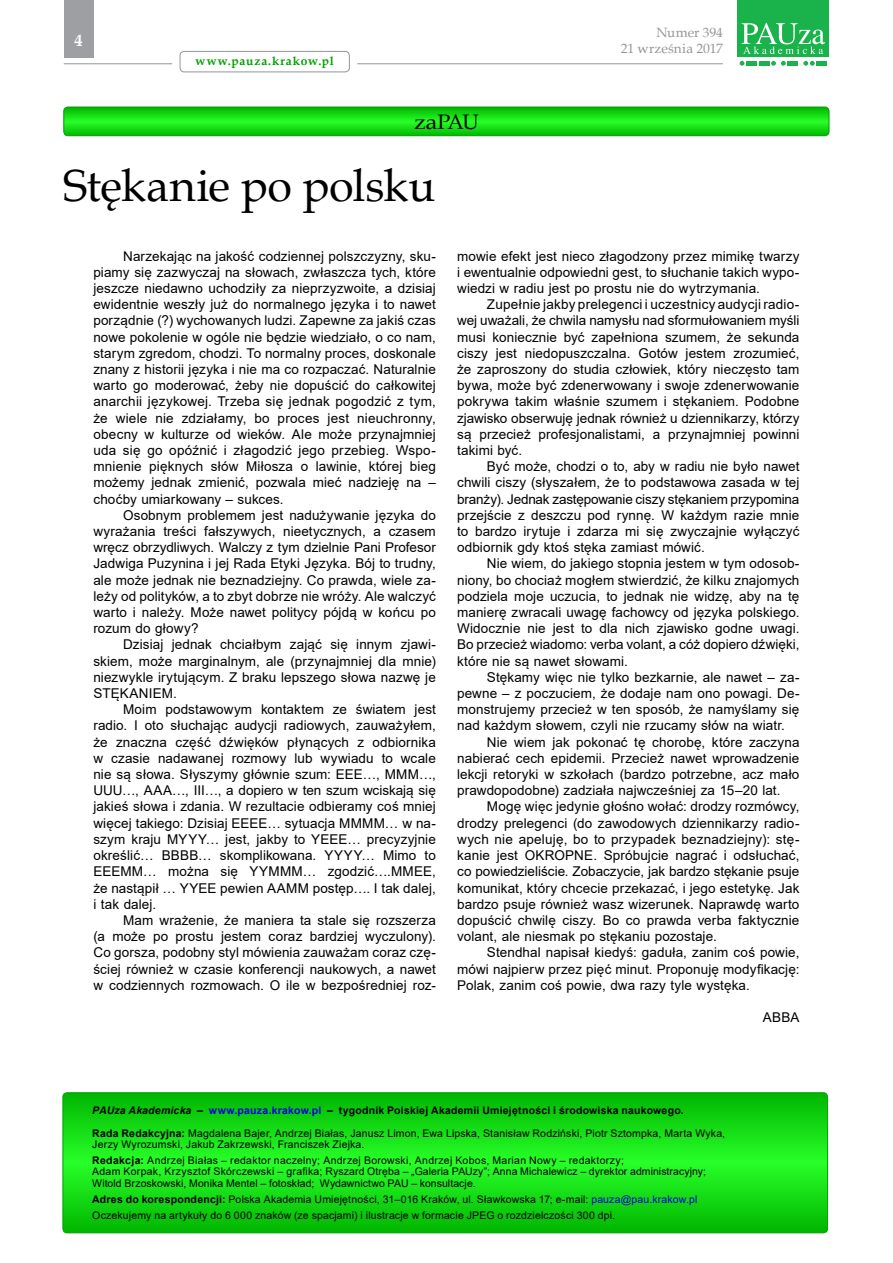
<style>
.page{position:relative;width:893px;height:1263px;background:#fff}
.page>*{position:absolute;margin:0;border:0;box-sizing:border-box;transform-origin:0 0}
.t1{font:45px "Book Antiqua";letter-spacing:-.005em;color:#000}
.t2{font:21px "Book Antiqua";letter-spacing:-.035em;color:#000;scale:1.1 1}
.t3{font:700 16.5px "Book Antiqua";color:#fff}
.t4{font:13.5px/16.2px "Arial";letter-spacing:.005em;color:#000;text-align:justify}
.t5{font:13.5px/16.2px "Book Antiqua";color:#939598;text-align:right}
.t6{font:700 12px "Book Antiqua";letter-spacing:.07em;color:#00a000}
.t7{font:10.5px/15.8px "Arial";letter-spacing:.015em;color:#000}
.s1{font-weight:700;font-style:italic}
.s2{font-weight:700}
.s3{font-weight:700;color:#0000e1}
.s4{color:#0000e1}
</style>
<div class="page">
<hr style="left:357px;top:63px;width:366px;height:1px;background:#939598">
<div style="left:64px;top:0;width:30px;height:57px;background:#9d9fa2"></div>
<div style="left:180px;top:51px;width:170px;height:21px;border:1px solid #939598;border-radius:4px"></div>
<svg style="left:740px;top:61px;width:4px;height:5px"></svg>
<svg style="left:771px;top:61px;width:15px;height:5px"></svg>
<svg style="left:803px;top:61px;width:12px;height:5px"></svg>
<div style="left:746px;top:61px;width:11px;height:5px;background:#19b24b"></div>
<div style="left:759px;top:61px;width:11px;height:5px;background:#19b24b"></div>
<div style="left:787px;top:61px;width:11px;height:5px;background:#19b24b"></div>
<div style="left:816px;top:61px;width:11px;height:5px;background:#19b24b"></div>
<div style="left:737px;top:0;width:92px;height:56px;background:#19b24b"></div>
<svg style="left:741px;top:23px;width:84px;height:31px"></svg>
<hr style="left:64px;top:63px;width:108px;height:1px;background:#939598">
<svg style="left:64px;top:107px;width:765px;height:29px;background:#16de16"></svg>
<div style="left:64px;top:107px;width:765px;height:29px;border:1px solid #00a000;border-radius:4px"></div>
<svg style="left:63px;top:1093px;width:765px;height:140px;background:#14da14"></svg>
<div style="left:63px;top:1092px;width:765px;height:141px;border:1px solid #00a000;border-radius:4px"></div>
<p class="t3" style="left:75px;top:30px;width:10px">4</p>
<p class="t6" style="left:196px;top:53px;width:140px">www.pauza.krakow.pl</p>
<h2 class="t2" style="left:414px;top:107px;width:60px">zaPAU</h2>
<h1 class="t1" style="left:64px;top:154px;width:373px">Stękanie po polsku</h1>
<p class="t5" style="left:621px;top:24px;width:103px">Numer 394<br>21 września 2017</p>
<p class="t4" style="left:93px;top:248px;width:344px;text-indent:30px">Narzekając na jakość codziennej polszczyzny, sku&shy;piamy się zazwyczaj na słowach, zwłaszcza tych, które jeszcze niedawno uchodziły za nieprzyzwoite, a dzisiaj ewidentnie weszły już do normalnego języka i to nawet porządnie (?) wychowanych ludzi. Zapewne za jakiś czas nowe pokolenie w ogóle nie będzie wiedziało, o co nam, starym zgredom, chodzi. To normalny proces, doskonale znany z historii języka i nie ma co rozpaczać. Naturalnie warto go moderować, żeby nie dopuścić do całkowitej anarchii językowej. Trzeba się jednak pogodzić z tym, że wiele nie zdziałamy, bo proces jest nieuchronny, obecny w kulturze od wieków. Ale może przynajmniej uda się go opóźnić i złagodzić jego przebieg. Wspo&shy;mnienie pięknych słów Miłosza o lawinie, której bieg możemy jednak zmienić, pozwala mieć nadzieję na – choćby umiarkowany – sukces.</p>
<p class="t4" style="left:93px;top:507px;width:344px;text-indent:30px">Osobnym problemem jest nadużywanie języka do wyrażania treści fałszywych, nieetycznych, a czasem wręcz obrzydliwych. Walczy z tym dzielnie Pani Profesor Jadwiga Puzynina i jej Rada Etyki Języka. Bój to trudny, ale może jednak nie beznadziejny. Co prawda, wiele za&shy;leży od polityków, a to zbyt dobrze nie wróży. Ale walczyć warto i należy. Może nawet politycy pójdą w końcu po rozum do głowy?</p>
<p class="t4" style="left:93px;top:636px;width:344px;text-indent:30px">Dzisiaj jednak chciałbym zająć się innym zjawi&shy;skiem, może marginalnym, ale (przynajmniej dla mnie) niezwykle irytującym. Z braku lepszego słowa nazwę je STĘKANIEM.</p>
<p class="t4" style="left:93px;top:701px;width:344px;text-indent:30px">Moim podstawowym kontaktem ze światem jest radio. I oto słuchając audycji radiowych, zauważyłem, że znaczna część dźwięków płynących z odbiornika w czasie nadawanej rozmowy lub wywiadu to wcale nie są słowa. Słyszymy głównie szum: EEE…, MMM…, UUU…, AAA…, III…, a dopiero w ten szum wciskają się jakieś słowa i zdania. W rezultacie odbieramy coś mniej więcej takiego: Dzisiaj EEEE… sytuacja MMMM… w na&shy;szym kraju MYYY… jest, jakby to YEEE… precyzyjnie określić… BBBB… skomplikowana. YYYY… Mimo to EEEMM… można się YYMMM… zgodzić….MMEE, że nastąpił … YYEE pewien AAMM postęp…. I tak dalej, i tak dalej.</p>
<p class="t4" style="left:93px;top:912px;width:344px;text-indent:30px">Mam wrażenie, że maniera ta stale się rozszerza (a może po prostu jestem coraz bardziej wyczulony).<br>Co gorsza, podobny styl mówienia zauważam coraz czę&shy;ściej również w czasie konferencji naukowych, a nawet w codziennych rozmowach. O ile w bezpośredniej roz-</p>
<p class="t4" style="left:457px;top:248px;width:344px">mowie efekt jest nieco złagodzony przez mimikę twarzy i ewentualnie odpowiedni gest, to słuchanie takich wypo&shy;wiedzi w radiu jest po prostu nie do wytrzymania.</p>
<p class="t4" style="left:457px;top:296px;width:344px;text-indent:30px">Zupełnie jakby prelegenci i uczestnicy audycji radio&shy;wej uważali, że chwila namysłu nad sformułowaniem myśli musi koniecznie być zapełniona szumem, że sekunda ciszy jest niedopuszczalna. Gotów jestem zrozumieć, że zaproszony do studia człowiek, który nieczęsto tam bywa, może być zdenerwowany i swoje zdenerwowanie pokrywa takim właśnie szumem i stękaniem. Podobne zjawisko obserwuję jednak również u dziennikarzy, którzy są przecież profesjonalistami, a przynajmniej powinni takimi być.</p>
<p class="t4" style="left:457px;top:458px;width:344px;text-indent:30px">Być może, chodzi o to, aby w radiu nie było nawet chwili ciszy (słyszałem, że to podstawowa zasada w tej branży). Jednak zastępowanie ciszy stękaniem przypomina przejście z deszczu pod rynnę. W każdym razie mnie to bardzo irytuje i zdarza mi się zwyczajnie wyłączyć odbiornik gdy ktoś stęka zamiast mówić.</p>
<p class="t4" style="left:457px;top:555px;width:344px;text-indent:30px">Nie wiem, do jakiego stopnia jestem w tym odosob&shy;niony, bo chociaż mogłem stwierdzić, że kilku znajomych podziela moje uczucia, to jednak nie widzę, aby na tę manierę zwracali uwagę fachowcy od języka polskiego.<br>Widocznie nie jest to dla nich zjawisko godne uwagi.<br>Bo przecież wiadomo: verba volant, a cóż dopiero dźwięki, które nie są nawet słowami.</p>
<p class="t4" style="left:457px;top:669px;width:344px;text-indent:30px">Stękamy więc nie tylko bezkarnie, ale nawet – za&shy;pewne – z poczuciem, że dodaje nam ono powagi. De&shy;monstrujemy przecież w ten sposób, że namyślamy się nad każdym słowem, czyli nie rzucamy słów na wiatr.</p>
<p class="t4" style="left:457px;top:734px;width:344px;text-indent:30px">Nie wiem jak pokonać tę chorobę, które zaczyna nabierać cech epidemii. Przecież nawet wprowadzenie lekcji retoryki w szkołach (bardzo potrzebne, acz mało prawdopodobne) zadziała najwcześniej za 15–20 lat.</p>
<p class="t4" style="left:457px;top:798px;width:344px;text-indent:30px">Mogę więc jedynie głośno wołać: drodzy rozmówcy, drodzy prelegenci (do zawodowych dziennikarzy radio&shy;wych nie apeluję, bo to przypadek beznadziejny): stę&shy;kanie jest OKROPNE. Spróbujcie nagrać i odsłuchać, co powiedzieliście. Zobaczycie, jak bardzo stękanie psuje komunikat, który chcecie przekazać, i jego estetykę. Jak bardzo psuje również wasz wizerunek. Naprawdę warto dopuścić chwilę ciszy. Bo co prawda verba faktycznie volant, ale niesmak po stękaniu pozostaje.</p>
<p class="t4" style="left:457px;top:944px;width:344px;text-indent:30px">Stendhal napisał kiedyś: gaduła, zanim coś powie, mówi najpierw przez pięć minut. Proponuję modyfikację:<br>Polak, zanim coś powie, dwa razy tyle wystęka.</p>
<p class="t4" style="left:763px;top:1009px;width:38px">ABBA</p>
<p class="t7" style="left:92px;top:1099px;width:634px;line-height:22.2px"><span class="s1">PAUza Akademicka</span> <span class="s2">–</span> <span class="s3">www.pauza.krakow.pl</span> <span class="s2">– tygodnik Polskiej Akademii Umiejętności i środowiska naukowego.<br>Rada Redakcyjna:</span> Magdalena Bajer, Andrzej Białas, Janusz Limon, Ewa Lipska, Stanisław Rodziński, Piotr Sztompka, Marta Wyka,</p>
<p class="t7" style="left:92px;top:1136px;width:533px">Jerzy Wyrozumski, Jakub Zakrzewski, Franciszek Ziejka.<br><span class="s2">Redakcja:</span> Andrzej Białas – redaktor naczelny; Andrzej Borowski, Andrzej Kobos, Marian Nowy – redaktorzy;</p>
<p class="t7" style="left:92px;top:1166px;width:615px;line-height:11.6px">Adam Korpak, Krzysztof Skórczewski – grafika; Ryszard Otręba – „Galeria PAUzy”; Anna Michalewicz – dyrektor administracyjny;<br>Witold Brzoskowski, Monika Mentel – fotoskład; Wydawnictwo PAU – konsultacje.</p>
<p class="t7" style="left:92px;top:1191px;width:607px"><span class="s2">Adres do korespondencji:</span> Polska Akademia Umiejętności, 31–016 Kraków, ul. Sławkowska 17; e-mail: <span class="s4">pauza@pau.krakow.pl<br></span>Oczekujemy na artykuły do 6 000 znaków (ze spacjami) i ilustracje w formacie JPEG o rozdzielczości 300 dpi.</p>
</div>
